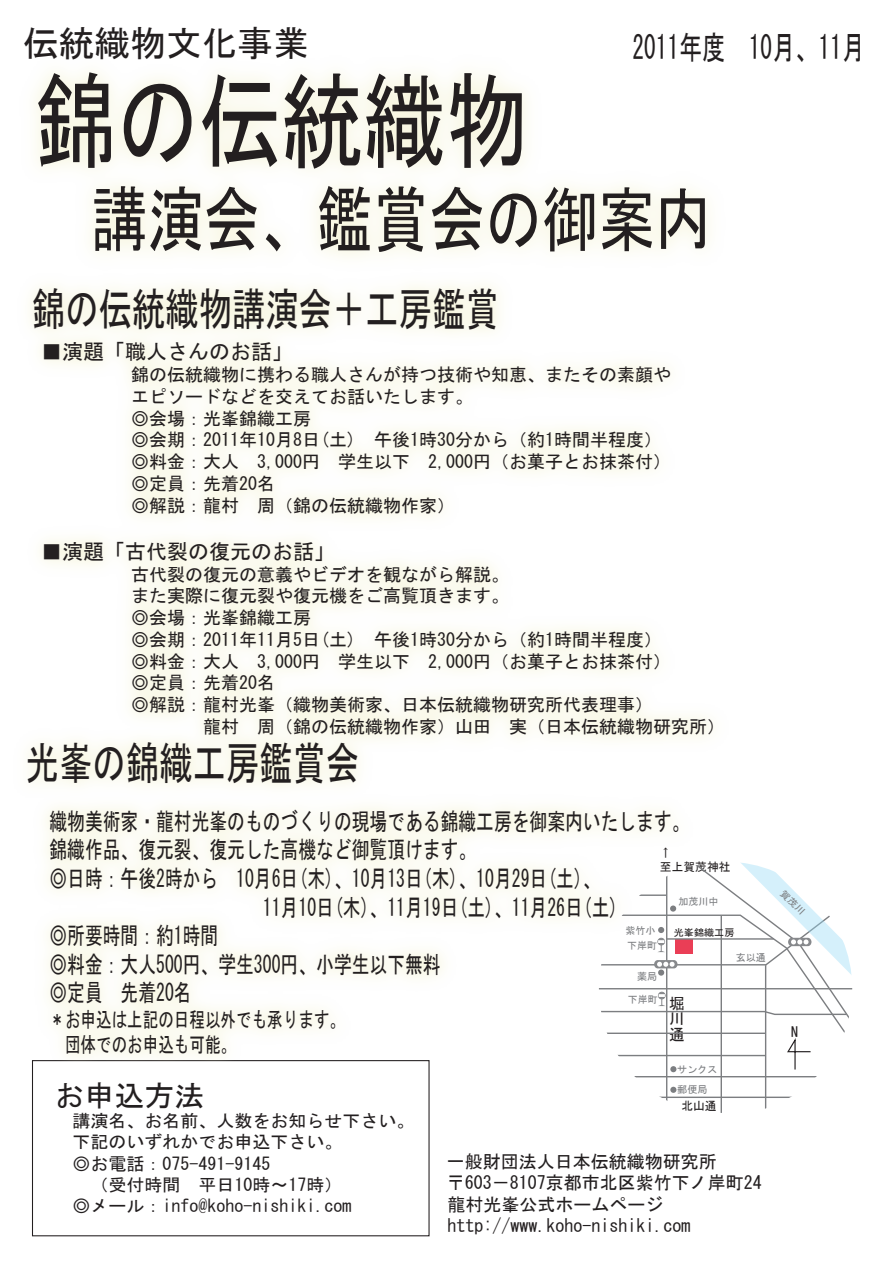
<style>
.page{position:relative;width:893px;height:1263px;background:#fff}
.page>*{position:absolute;margin:0;border:0;box-sizing:border-box;transform-origin:0 0}
.t1{font:105px "MS Gothic";color:#231f20;scale:.78 1}
.t2{font:72px "MS Gothic";color:#231f20;scale:.78 1}
.t3{font:45px "MS Gothic";color:#231f20;scale:.74 1}
.t4{font:35.7px "MS Gothic";color:#231f20}
.t5{font:32.7px "MS Gothic";color:#231f20;scale:.71 1}
.t6{font:29.1px "MS Gothic";color:#231f20}
.t7{font:24px "MS Gothic";color:#231f20;scale:.74 1}
.t8{font:21px/25.5px "MS Gothic";color:#231f20;scale:.74 1}
.t9{font:21px "MS Gothic";color:#231f20}
.t10{font:18px/21.8px "MS Gothic";color:#231f20}
.t11{font:17.4px "MS Gothic";color:#231f20}
.t12{font:15.6px/15.6px "MS Gothic";color:#231f20;text-align:justify}
.t13{font:13.95px "MS Gothic";color:#231f20}
.t14{font:11.7px/14px "MS Gothic";color:#231f20}
.t15{font:10.05px/15.1px "MS Gothic";color:#7c7e81}
.t16{font:9.75px "MS Gothic";color:#231f20}
</style>
<div class="page">
<img style="left:32px;top:843px;width:610px;height:235px">
<hr style="left:666px;top:873px;width:1px;height:239px;background:#7c7e81">
<hr style="left:721px;top:916px;width:1px;height:197px;background:#7c7e81">
<hr style="left:765px;top:965px;width:1px;height:147px;background:#7c7e81">
<hr style="left:626px;top:1076px;width:210px;height:1px;background:#7c7e81">
<hr style="left:652px;top:1096px;width:161px;height:2px;background:#7c7e81">
<svg style="left:670px;top:1087px;width:6px;height:6px"></svg>
<svg style="left:599px;top:862px;width:253px;height:210px"></svg>
<h3 class="t4" style="left:23px;top:25px;width:287px">伝統織物文化事業</h3>
<h3 class="t5" style="left:632px;top:30px;width:329px">2011年度 10月、11月</h3>
<h1 class="t1" style="left:35px;top:68px;width:634px">錦の伝統織物</h1>
<h2 class="t2" style="left:91px;top:183px;width:796px">講演会、鑑賞会の御案内</h2>
<h3 class="t3" style="left:32px;top:286px;width:632px">錦の伝統織物講演会＋工房鑑賞</h3>
<p class="t9" style="left:41px;top:341px;width:254px">■演題「職人さんのお話」</p>
<p class="t10" style="left:131px;top:364px;width:541px">錦の伝統織物に携わる職人さんが持つ技術や知恵、またその素顔やエピソードなどを交えてお話いたします。<br>◎会場：光峯錦織工房<br>◎会期：2011年10月8日(土) 午後1時30分から（約1時間半程度）◎料金：大人 3,000円 学生以下 2,000円（お菓子とお抹茶付）◎定員：先着20名<br>◎解説：龍村 周（錦の伝統織物作家）</p>
<p class="t9" style="left:41px;top:541px;width:296px">■演題「古代裂の復元のお話」</p>
<p class="t10" style="left:131px;top:563px;width:379px">古代裂の復元の意義やビデオを観ながら解説。</p>
<p class="t10" style="left:131px;top:585px;width:379px">また実際に復元裂や復元機をご高覧頂きます。</p>
<p class="t10" style="left:131px;top:607px;width:181px">◎会場：光峯錦織工房</p>
<p class="t10" style="left:131px;top:628px;width:532px">◎会期：2011年11月5日(土) 午後1時30分から（約1時間半程度）</p>
<p class="t10" style="left:131px;top:650px;width:541px">◎料金：大人 3,000円 学生以下 2,000円（お菓子とお抹茶付）</p>
<p class="t10" style="left:131px;top:672px;width:145px">◎定員：先着20名</p>
<p class="t10" style="left:131px;top:694px;width:523px">◎解説：龍村光峯（織物美術家、日本伝統織物研究所代表理事）</p>
<p class="t10" style="left:203px;top:715px;width:523px">龍村 周（錦の伝統織物作家）山田 実（日本伝統織物研究所）</p>
<h3 class="t3" style="left:26px;top:740px;width:452px">光峯の錦織工房鑑賞会</h3>
<h3 class="t7" style="left:50px;top:809px;width:866px">織物美術家・龍村光峯のものづくりの現場である錦織工房を御案内いたします。</h3>
<h3 class="t7" style="left:50px;top:837px;width:578px">錦織作品、復元裂、復元した高機など御覧頂けます。</h3>
<h3 class="t7" style="left:50px;top:867px;width:746px">◎日時：午後2時から 10月6日(木)、10月13日(木)、10月29日(土)、</h3>
<h3 class="t7" style="left:263px;top:895px;width:482px">11月10日(木)、11月19日(土)、11月26日(土)</h3>
<h3 class="t7" style="left:50px;top:924px;width:230px">◎所要時間：約1時間</h3>
<h3 class="t7" style="left:50px;top:952px;width:530px">◎料金：大人500円、学生300円、小学生以下無料</h3>
<h3 class="t7" style="left:50px;top:981px;width:194px">◎定員 先着20名</h3>
<p class="t8" style="left:65px;top:1006px;width:380px;text-indent:-16px">＊お申込は上記の日程以外でも承ります。団体でのお申込も可能。</p>
<p class="t14" style="left:660px;top:845px;width:72px">↑<br>至上賀茂神社</p>
<p class="t15" style="left:678px;top:894px;width:42px">加茂川中</p>
<p class="t15" style="left:625px;top:922px;width:33px">紫竹小下岸町</p>
<p class="t15" style="left:637px;top:969px;width:22px">薬局</p>
<p class="t16" style="left:674px;top:928px;width:62px">光峯錦織工房</p>
<p class="t15" style="left:736px;top:950px;width:32px">玄以通</p>
<p class="t15" style="left:628px;top:991px;width:32px">下岸町</p>
<p class="t12" style="left:669px;top:995px;width:16px">堀川通</p>
<h3 class="t6" style="left:55px;top:1081px;width:152px">お申込方法</h3>
<p class="t11" style="left:73px;top:1112px;width:343px">講演名、お名前、人数をお知らせ下さい。</p>
<p class="t11" style="left:73px;top:1133px;width:272px">下記のいずれかでお申込下さい。</p>
<p class="t11" style="left:73px;top:1154px;width:200px">◎お電話：075-491-9145</p>
<p class="t11" style="left:91px;top:1176px;width:254px">（受付時間 平日10時～17時）</p>
<p class="t11" style="left:73px;top:1197px;width:281px">◎メール：info@koho-nishiki.com</p>
<p class="t15" style="left:677px;top:1059px;width:42px;line-height:20.5px">サンクス郵便局</p>
<p class="t14" style="left:681px;top:1098px;width:37px">北山通</p>
<p class="t10" style="left:447px;top:1150px;width:316px">一般財団法人日本伝統織物研究所〒603－8107京都市北区紫竹下ノ岸町24</p>
<p class="t10" style="left:448px;top:1193px;width:244px">龍村光峯公式ホームページhttp://www.koho-nishiki.com</p>
<p class="t13" style="left:791px;top:1025px;width:8px">N</p>
</div>
